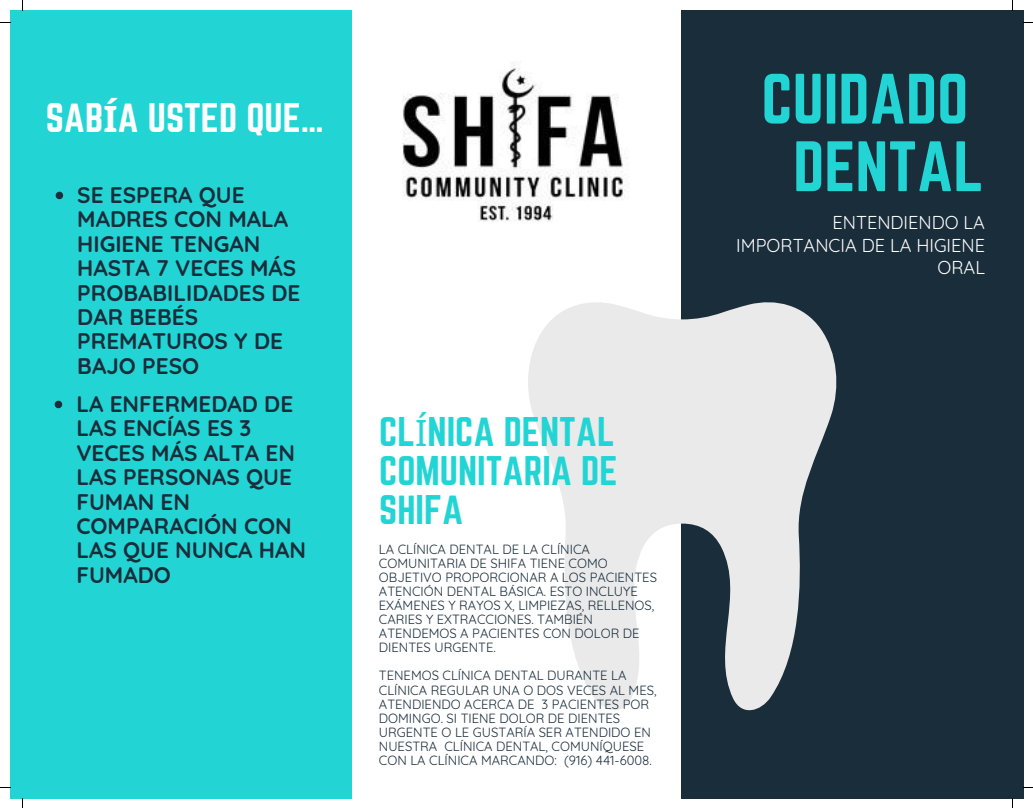
<style>
.page{position:relative;width:1033px;height:808px;background:#fff}
.page>*{position:absolute;margin:0;border:0;box-sizing:border-box;transform-origin:0 0}
.t1{font:62.25px/67.5px "Norwester";color:#22d5d4;text-align:center}
.t2{font:36.38px/39.4px "Norwester";color:#22d5d4;text-align:justify}
.t3{font:36.38px "Norwester";color:#fff}
.t4{font:700 22.5px/24.4px "Quicksand";color:#1a2d3b}
.t5{font:18.12px/22.5px "Quicksand";color:#fff;text-align:right}
.t6{font:13px/14.1px "Quicksand";color:#1a2d3b}
.s1{font-family:"Noto Sans";font-weight:700}
.s2{font-family:"Noto Sans"}
</style>
<div class="page">
<div style="left:681px;top:10px;width:342px;height:788px;background:#1a2d3b"></div>
<div style="left:10px;top:10px;width:341px;height:788px;background:#22d5d4"></div>
<svg style="left:528px;top:302px;width:308px;height:409px;fill:#eaeaea"></svg>
<img style="left:402px;top:62px;width:224px;height:160px">
<svg style="left:56px;top:192px;width:7px;height:7px"></svg>
<svg style="left:55px;top:400px;width:7px;height:8px"></svg>
<h2 class="t3" style="left:46px;top:100px;width:279px">SAB<span class="s1">Í</span>A USTED QUE…</h2>
<h3 class="t4" style="left:77px;top:182px;width:225px">SE ESPERA QUE<br>MADRES CON MALA<br>HIGIENE TENGAN<br>HASTA 7 VECES MÁS<br>PROBABILIDADES DE<br>DAR BEBÉS<br>PREMATUROS Y DE<br>BAJO PESO</h3>
<h3 class="t4" style="left:76px;top:391px;width:231px">LA ENFERMEDAD DE<br>LAS ENCÍAS ES 3<br>VECES MÁS ALTA EN<br>LAS PERSONAS QUE<br>FUMAN EN<br>COMPARACIÓN CON<br>LAS QUE NUNCA HAN<br>FUMADO</h3>
<h2 class="t2" style="left:379px;top:413px;width:240px">CL<span class="s2">Í</span>NICA DENTAL COMUNITARIA DE SHIFA</h2>
<p class="t6" style="left:379px;top:541px;width:279px">LA CLÍNICA DENTAL DE LA CLÍNICA COMUNITARIA DE SHIFA TIENE COMO OBJETIVO PROPORCIONAR A LOS PACIENTES ATENCIÓN DENTAL BÁSICA. ESTO INCLUYE EXÁMENES Y RAYOS X, LIMPIEZAS, RELLENOS, CARIES Y EXTRACCIONES. TAMBIÉN ATENDEMOS A PACIENTES CON DOLOR DE DIENTES URGENTE.</p>
<p class="t6" style="left:379px;top:668px;width:279px">TENEMOS CLÍNICA DENTAL DURANTE LA CLÍNICA REGULAR UNA O DOS VECES AL MES, ATENDIENDO ACERCA DE 3 PACIENTES POR DOMINGO. SI TIENE DOLOR DE DIENTES URGENTE O LE GUSTARÍA SER ATENDIDO EN NUESTRA CLÍNICA DENTAL, COMUNÍQUESE CON LA CLÍNICA MARCANDO: (916) 441-6008.</p>
<h1 class="t1" style="left:761px;top:68px;width:224px">CUIDADO<br>DENTAL</h1>
<h3 class="t5" style="left:736px;top:211px;width:250px">ENTENDIENDO LA<br>IMPORTANCIA DE LA HIGIENE<br>ORAL</h3>
</div>
